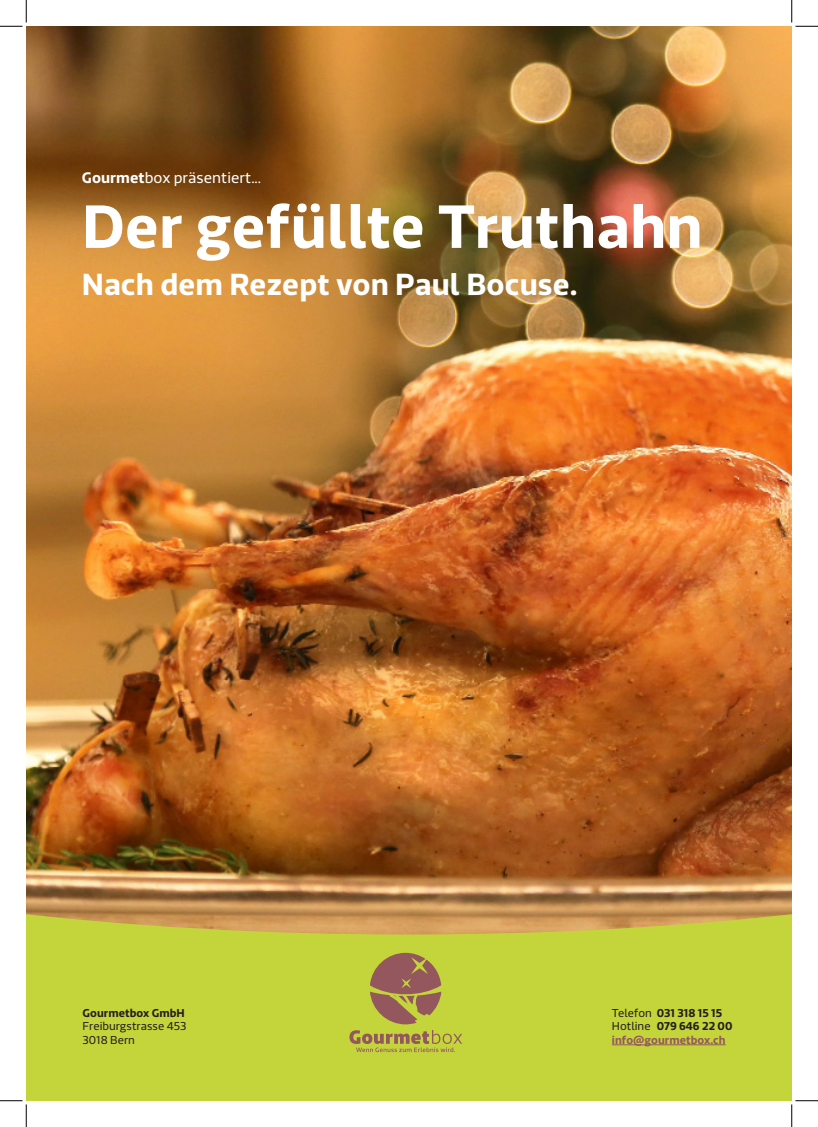
<style>
.page{position:relative;width:818px;height:1127px;background:#fff}
.page>*{position:absolute;margin:0;border:0;box-sizing:border-box;transform-origin:0 0}
.t1{font:700 60px "Riona Sans";color:#fff}
.t2{font:700 30px "Riona Sans";color:#fff}
.t3{font:15px "Riona Sans";color:#fff}
.t4{font:700 11.25px/13.5px "Riona Sans";color:#231f20}
.t5{font:11.25px/13.5px "Riona Sans";color:#231f20}
.s1{font-weight:700}
.s2{font-weight:400}
.s3{color:#95575e}
</style>
<div class="page">
<img style="left:26px;top:26px;width:766px;height:885px">
<svg style="left:26px;top:911px;width:766px;height:189px;background:#c4ce3e"></svg>
<svg style="left:349px;top:952px;width:113px;height:99px;background:#b2a648"></svg>
<hr style="left:612px;top:1044px;width:114px;height:1px;background:#95575e">
<svg style="left:0;top:0;width:27px;height:27px"></svg>
<svg style="left:0;top:1100px;width:27px;height:26px"></svg>
<svg style="left:791px;top:0;width:27px;height:27px"></svg>
<svg style="left:791px;top:1100px;width:27px;height:26px"></svg>
<h3 class="t3" style="left:82px;top:168px;width:181px"><span class="s1">Gourmet</span>box präsentiert...</h3>
<h1 class="t1" style="left:82px;top:188px;width:622px">Der gefüllte Truthahn</h1>
<h2 class="t2" style="left:82px;top:265px;width:497px">Nach dem Rezept von Paul Bocuse.</h2>
<p class="t4" style="left:83px;top:1005px;width:104px">Gourmetbox GmbH</p>
<p class="t5" style="left:83px;top:1019px;width:105px">Freiburgstrasse 453<br>3018 Bern</p>
<p class="t4" style="left:612px;top:1005px;width:122px"><span class="s2">Telefon</span> 031 318 15 15<br><span class="s2">Hotline</span> 079 646 22 00 <span class="s3">info@gourmetbox.ch</span></p>
</div>
